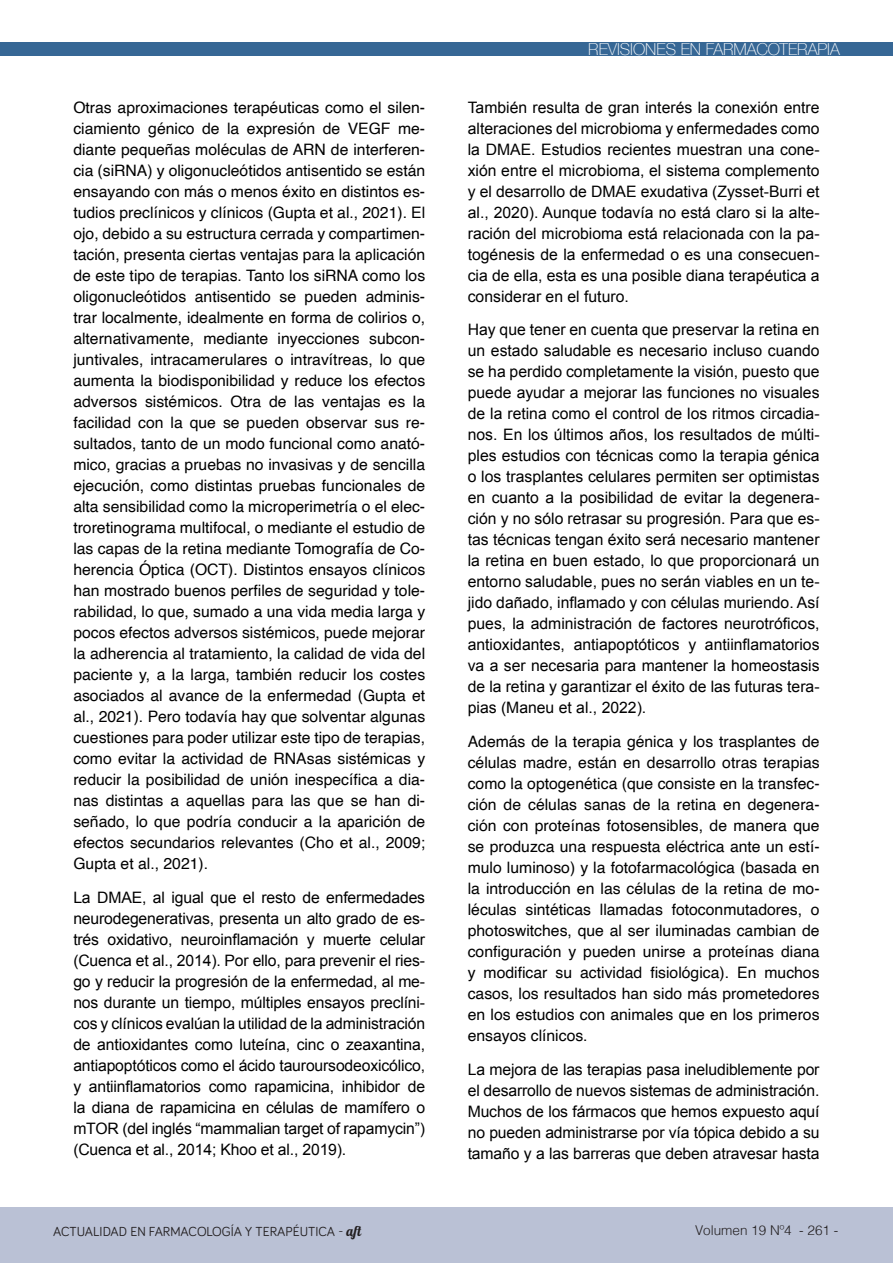
<style>
.page{position:relative;width:893px;height:1263px;background:#fff}
.page>*{position:absolute;margin:0;border:0;box-sizing:border-box;transform-origin:0 0}
.t1{font:100 16.5px "Helvetica Neue";color:#fff}
.t2{font:15.75px/21px "Helvetica";color:#000001;text-align:justify}
.t3{font:15.75px/21px "Arial";letter-spacing:-.005em;color:#000001;text-align:justify}
.t4{font:13.5px "Bariol";color:#231f20}
.t5{font:300 13.5px "Helvetica";color:#231f20}
.s1{font-family:"Lobster 1.4"}
</style>
<div class="page">
<div style="left:0;top:1207px;width:893px;height:56px;background:#bac1d5"></div>
<div style="left:0;top:42px;width:893px;height:13px;background:#366795"></div>
<p class="t2" style="left:73px;top:98px;width:353px">Otras aproximaciones terapéuticas como el silen&shy;ciamiento génico de la expresión de VEGF me&shy;diante pequeñas moléculas de ARN de interferen&shy;cia (siRNA) y oligonucleótidos antisentido se están ensayando con más o menos éxito en distintos es&shy;tudios preclínicos y clínicos (Gupta et al., 2021). El ojo, debido a su estructura cerrada y compartimen&shy;tación, presenta ciertas ventajas para la aplicación de este tipo de terapias. Tanto los siRNA como los oligonucleótidos antisentido se pueden adminis&shy;trar localmente, idealmente en forma de colirios o, alternativamente, mediante inyecciones subcon&shy;juntivales, intracamerulares o intravítreas, lo que aumenta la biodisponibilidad y reduce los efectos adversos sistémicos. Otra de las ventajas es la facilidad con la que se pueden observar sus re&shy;sultados, tanto de un modo funcional como anató&shy;mico, gracias a pruebas no invasivas y de sencilla ejecución, como distintas pruebas funcionales de alta sensibilidad como la microperimetría o el elec&shy;troretinograma multifocal, o mediante el estudio de las capas de la retina mediante Tomografía de Co&shy;herencia Óptica (OCT). Distintos ensayos clínicos han mostrado buenos perfiles de seguridad y tole&shy;rabilidad, lo que, sumado a una vida media larga y pocos efectos adversos sistémicos, puede mejorar la adherencia al tratamiento, la calidad de vida del paciente y, a la larga, también reducir los costes asociados al avance de la enfermedad (Gupta et al., 2021). Pero todavía hay que solventar algunas cuestiones para poder utilizar este tipo de terapias, como evitar la actividad de RNAsas sistémicas y reducir la posibilidad de unión inespecífica a dia&shy;nas distintas a aquellas para las que se han di&shy;señado, lo que podría conducir a la aparición de efectos secundarios relevantes (Cho et al., 2009; Gupta et al., 2021).</p>
<p class="t3" style="left:73px;top:887px;width:353px">La DMAE, al igual que el resto de enfermedades neurodegenerativas, presenta un alto grado de es&shy;trés oxidativo, neuroinflamación y muerte celular (Cuenca et al., 2014). Por ello, para prevenir el ries&shy;go y reducir la progresión de la enfermedad, al me&shy;nos durante un tiempo, múltiples ensayos preclíni&shy;cos y clínicos evalúan la utilidad de la administración de antioxidantes como luteína, cinc o zeaxantina, antiapoptóticos como el ácido tauroursodeoxicólico, y antiinflamatorios como rapamicina, inhibidor de la diana de rapamicina en células de mamífero o mTOR (del inglés “mammalian target of rapamycin”) (Cuenca et al., 2014; Khoo et al., 2019).</p>
<p class="t4" style="left:53px;top:1222px;width:313px">ACTUALIDAD EN FARMACOLOGÍA Y TERAPÉUTICA - <span class="s1">aft</span></p>
<p class="t1" style="left:588px;top:37px;width:253px">REVISIONES EN FARMACOTERAPIA</p>
<p class="t3" style="left:468px;top:97px;width:353px">También resulta de gran interés la conexión entre alteraciones del microbioma y enfermedades como la DMAE. Estudios recientes muestran una cone&shy;xión entre el microbioma, el sistema complemento y el desarrollo de DMAE exudativa (Zysset-Burri et al., 2020). Aunque todavía no está claro si la alte&shy;ración del microbioma está relacionada con la pa&shy;togénesis de la enfermedad o es una consecuen&shy;cia de ella, esta es una posible diana terapéutica a considerar en el futuro.</p>
<p class="t3" style="left:468px;top:320px;width:353px">Hay que tener en cuenta que preservar la retina en un estado saludable es necesario incluso cuando se ha perdido completamente la visión, puesto que puede ayudar a mejorar las funciones no visuales de la retina como el control de los ritmos circadia&shy;nos. En los últimos años, los resultados de múlti&shy;ples estudios con técnicas como la terapia génica o los trasplantes celulares permiten ser optimistas en cuanto a la posibilidad de evitar la degenera&shy;ción y no sólo retrasar su progresión. Para que es&shy;tas técnicas tengan éxito será necesario mantener la retina en buen estado, lo que proporcionará un entorno saludable, pues no serán viables en un te&shy;jido dañado, inflamado y con células muriendo. Así pues, la administración de factores neurotróficos, antioxidantes, antiapoptóticos y antiinflamatorios va a ser necesaria para mantener la homeostasis de la retina y garantizar el éxito de las futuras tera&shy;pias (Maneu et al., 2022).</p>
<p class="t2" style="left:468px;top:731px;width:353px">Además de la terapia génica y los trasplantes de células madre, están en desarrollo otras terapias como la optogenética (que consiste en la transfec&shy;ción de células sanas de la retina en degenera&shy;ción con proteínas fotosensibles, de manera que se produzca una respuesta eléctrica ante un estí&shy;mulo luminoso) y la fotofarmacológica (basada en la introducción en las células de la retina de mo&shy;léculas sintéticas llamadas fotoconmutadores, o photoswitches, que al ser iluminadas cambian de configuración y pueden unirse a proteínas diana y modificar su actividad fisiológica). En muchos casos, los resultados han sido más prometedores en los estudios con animales que en los primeros ensayos clínicos.</p>
<p class="t3" style="left:468px;top:1059px;width:353px">La mejora de las terapias pasa ineludiblemente por el desarrollo de nuevos sistemas de administración.<br>Muchos de los fármacos que hemos expuesto aquí no pueden administrarse por vía tópica debido a su tamaño y a las barreras que deben atravesar hasta</p>
<p class="t5" style="left:695px;top:1218px;width:145px">Volumen 19 Nº4 - 261 -</p>
</div>
